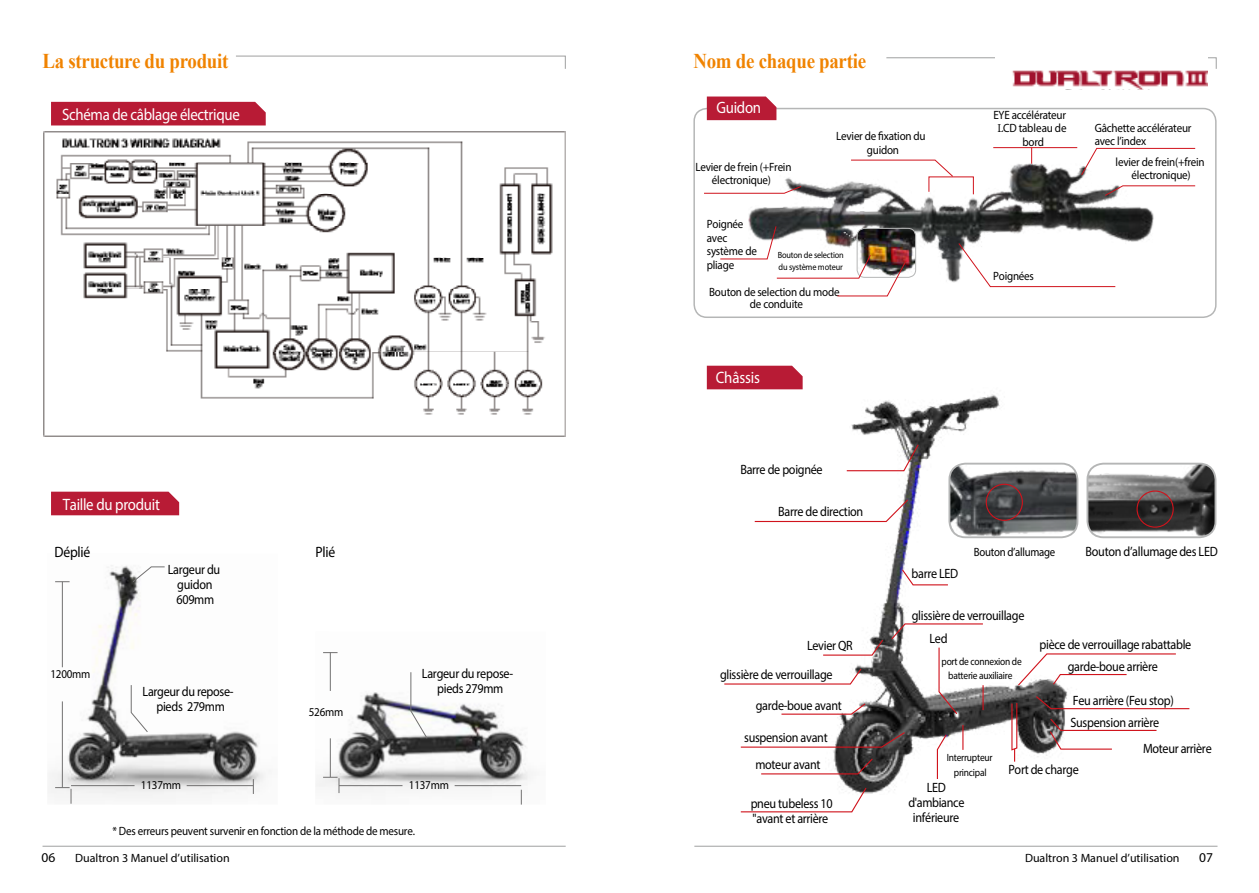
<style>
.page{position:relative;width:1259px;height:893px;background:#fff}
.page>*{position:absolute;margin:0;border:0;box-sizing:border-box;transform-origin:0 0}
.t1{font:700 21px "Times New Roman";letter-spacing:-.015em;color:#f08300;scale:.9 1}
.t2{font:16.5px "Dinbol";letter-spacing:-.02em;color:#fff;scale:.9 1}
.t3{font:16.5px "Dinmed";letter-spacing:-.01em;color:#fff;scale:.9 1}
.t4{font:15px "Dinmed";letter-spacing:-.015em;color:#000;scale:.91 1}
.t5{font:13.5px/15px "Dinlig";letter-spacing:-.025em;color:#000;text-align:center;scale:.9 1}
.t6{font:13.5px "Apple Gothic";color:#000}
.t7{font:12px/13.5px "Dinlig";letter-spacing:-.02em;color:#000;text-align:center;scale:.92 1}
.t8{font:12px "Apple Gothic";color:#000}
.t9{font:12px "Dinlig";letter-spacing:-.02em;color:#000;scale:.9 1}
.t10{font:10.5px/13.5px "Dinlig";letter-spacing:-.025em;color:#000;text-align:center;scale:.9 1}
.t11{font:9px/12px "Dinlig";letter-spacing:-.02em;color:#000;scale:.92 1}
.s1{font-family:"Minion Pro"}
</style>
<div class="page">
<hr style="left:43px;top:846px;width:523px;height:1px;background:#9fa0a0">
<hr style="left:694px;top:846px;width:523px;height:1px;background:#9fa0a0">
<img style="left:707px;top:376px;width:510px;height:418px">
<svg style="left:886px;top:57px;width:331px;height:12px"></svg>
<div style="left:707px;top:366px;width:95px;height:23px;background:#b81b35"></div>
<div style="left:693px;top:108px;width:523px;height:210px;border:2px solid #b5b6b6;border-radius:13px"></div>
<img style="left:748px;top:148px;width:406px;height:135px">
<div style="left:51px;top:102px;width:215px;height:23px;background:#b81b35"></div>
<div style="left:51px;top:492px;width:128px;height:23px;background:#b81b35"></div>
<img style="left:907px;top:228px;width:8px;height:49px">
<div style="left:856px;top:228px;width:60px;height:50px;border:1px solid #b5b6b6;border-radius:8px"></div>
<svg style="left:1080px;top:148px;width:116px;height:28px"></svg>
<svg style="left:704px;top:185px;width:98px;height:9px"></svg>
<svg style="left:1104px;top:185px;width:92px;height:12px"></svg>
<svg style="left:957px;top:242px;width:159px;height:45px"></svg>
<img style="left:720px;top:225px;width:187px;height:72px">
<svg style="left:1011px;top:702px;width:7px;height:60px"></svg>
<svg style="left:982px;top:685px;width:1px;height:25px"></svg>
<svg style="left:962px;top:725px;width:1px;height:25px"></svg>
<svg style="left:938px;top:646px;width:20px;height:69px"></svg>
<svg style="left:936px;top:733px;width:11px;height:47px"></svg>
<img style="left:949px;top:464px;width:128px;height:73px">
<div style="left:948px;top:463px;width:130px;height:75px;border:2px solid #b5b6b6;border-radius:16px"></div>
<img style="left:1087px;top:464px;width:128px;height:73px">
<div style="left:1086px;top:463px;width:130px;height:75px;border:2px solid #b5b6b6;border-radius:16px"></div>
<img style="left:995px;top:57px;width:212px;height:32px">
<div style="left:985px;top:484px;width:38px;height:37px;border:1px solid #d0131c;border-radius:50%"></div>
<div style="left:1136px;top:490px;width:37px;height:38px;border:1px solid #d0131c;border-radius:50%"></div>
<svg style="left:236px;top:55px;width:330px;height:14px"></svg>
<svg style="left:1031px;top:148px;width:1px;height:16px"></svg>
<svg style="left:845px;top:443px;width:74px;height:29px"></svg>
<svg style="left:753px;top:498px;width:156px;height:25px"></svg>
<svg style="left:901px;top:568px;width:48px;height:18px"></svg>
<svg style="left:822px;top:638px;width:62px;height:18px"></svg>
<svg style="left:890px;top:623px;width:94px;height:17px"></svg>
<svg style="left:760px;top:757px;width:114px;height:18px"></svg>
<svg style="left:1016px;top:653px;width:161px;height:34px"></svg>
<svg style="left:1048px;top:717px;width:109px;height:33px"></svg>
<svg style="left:1034px;top:695px;width:156px;height:15px"></svg>
<svg style="left:739px;top:786px;width:128px;height:27px"></svg>
<svg style="left:739px;top:731px;width:167px;height:17px"></svg>
<svg style="left:780px;top:702px;width:86px;height:13px"></svg>
<img style="left:48px;top:565px;width:217px;height:233px">
<img style="left:316px;top:652px;width:214px;height:153px">
<svg style="left:55px;top:581px;width:15px;height:1px"></svg>
<svg style="left:323px;top:652px;width:14px;height:1px"></svg>
<svg style="left:253px;top:779px;width:1px;height:15px"></svg>
<svg style="left:521px;top:790px;width:1px;height:15px"></svg>
<svg style="left:55px;top:787px;width:17px;height:17px"></svg>
<svg style="left:323px;top:777px;width:17px;height:16px"></svg>
<hr style="left:62px;top:582px;width:1px;height:85px;background:#727171">
<hr style="left:330px;top:652px;width:1px;height:39px;background:#727171">
<hr style="left:71px;top:785px;width:64px;height:1px;background:#727171">
<hr style="left:339px;top:785px;width:63px;height:1px;background:#727171">
<hr style="left:187px;top:785px;width:66px;height:1px;background:#727171">
<hr style="left:454px;top:785px;width:67px;height:1px;background:#727171">
<hr style="left:62px;top:701px;width:1px;height:87px;background:#727171">
<hr style="left:330px;top:738px;width:1px;height:39px;background:#727171">
<svg style="left:132px;top:566px;width:33px;height:17px"></svg>
<svg style="left:130px;top:684px;width:18px;height:49px"></svg>
<svg style="left:410px;top:671px;width:18px;height:68px"></svg>
<img style="left:44px;top:132px;width:522px;height:305px">
<svg style="left:723px;top:667px;width:139px;height:18px"></svg>
<div style="left:707px;top:97px;width:69px;height:23px;background:#b81b35"></div>
<svg style="left:850px;top:159px;width:124px;height:36px"></svg>
<hr style="left:993px;top:147px;width:84px;height:1px;background:#d0131c">
<h1 class="t1" style="left:43px;top:50px;width:208px">La structure du produit</h1>
<p class="t2" style="left:62px;top:104px;width:199px">Schéma de câblage électrique</p>
<p class="t2" style="left:63px;top:494px;width:109px">Taille du produit</p>
<p class="t4" style="left:54px;top:543px;width:41px">Déplié</p>
<p class="t4" style="left:315px;top:543px;width:23px">Plié</p>
<p class="t7" style="left:50px;top:667px;width:45px">1200mm</p>
<p class="t5" style="left:168px;top:562px;width:60px">Largeur du guidon<br>609mm</p>
<p class="t5" style="left:143px;top:684px;width:103px">Largeur du repose&shy;pieds 279mm</p>
<p class="t7" style="left:309px;top:705px;width:39px">526mm</p>
<p class="t5" style="left:422px;top:665px;width:103px">Largeur du repose&shy;pieds 279mm</p>
<p class="t7" style="left:141px;top:778px;width:45px">1137mm</p>
<p class="t7" style="left:409px;top:778px;width:45px">1137mm</p>
<p class="t7" style="left:112px;top:824px;width:331px">* Des erreurs peuvent survenir en fonction de la méthode de mesure.</p>
<h1 class="t1" style="left:693px;top:50px;width:193px">Nom de chaque partie</h1>
<p class="t2" style="left:716px;top:97px;width:51px">Guidon</p>
<p class="t7" style="left:695px;top:160px;width:106px">Levier de frein (+Frein électronique)</p>
<p class="t7" style="left:836px;top:129px;width:99px">Levier de fixation du guidon</p>
<p class="t7" style="left:707px;top:217px;width:56px;text-align:left">Poignée avec système de pliage</p>
<p class="t11" style="left:778px;top:248px;width:73px">Bouton de selection du système moteur</p>
<p class="t7" style="left:709px;top:285px;width:143px;line-height:12px">Bouton de selection du mode de conduite</p>
<p class="t3" style="left:716px;top:367px;width:51px">Châssis</p>
<p class="t7" style="left:993px;top:108px;width:81px">EYE accélérateur<br><span class="s1">L</span>CD tableau de bord</p>
<p class="t7" style="left:1094px;top:121px;width:107px;text-align:left">Gâchette accélérateur avec l’index</p>
<p class="t7" style="left:1115px;top:155px;width:98px">levier de frein(+frein électronique)</p>
<p class="t7" style="left:993px;top:269px;width:46px">Poignées</p>
<p class="t5" style="left:740px;top:462px;width:93px">Barre de poignée</p>
<p class="t5" style="left:778px;top:504px;width:96px">Barre de direction</p>
<p class="t5" style="left:911px;top:566px;width:54px">barre LED</p>
<p class="t9" style="left:973px;top:544px;width:92px">Bouton d’allumage</p>
<p class="t5" style="left:1085px;top:544px;width:148px">Bouton d’allumage des LED</p>
<p class="t5" style="left:911px;top:608px;width:127px">glissière de verrouillage</p>
<p class="t5" style="left:929px;top:631px;width:22px">Led</p>
<p class="t5" style="left:807px;top:637px;width:52px">Levier QR</p>
<p class="t5" style="left:1039px;top:637px;width:170px">pièce de verrouillage rabattable</p>
<p class="t5" style="left:720px;top:667px;width:127px">glissière de verrouillage</p>
<p class="t5" style="left:755px;top:698px;width:97px">garde-boue avant</p>
<p class="t5" style="left:744px;top:729px;width:94px">suspension avant</p>
<p class="t5" style="left:755px;top:756px;width:74px">moteur avant</p>
<p class="t5" style="left:750px;top:795px;width:93px;text-align:left">pneu tubeless 10 "avant et arrière</p>
<p class="t10" style="left:941px;top:655px;width:91px">port de connexion de batterie auxiliaire</p>
<p class="t5" style="left:1067px;top:659px;width:101px">garde-boue arrière</p>
<p class="t5" style="left:1072px;top:692px;width:114px">Feu arrière (Feu stop)</p>
<p class="t5" style="left:1070px;top:715px;width:100px">Suspension arrière</p>
<p class="t10" style="left:947px;top:750px;width:52px;line-height:15px">Interrupteur principal</p>
<p class="t5" style="left:908px;top:780px;width:64px">LED d'ambiance inférieure</p>
<p class="t5" style="left:1008px;top:762px;width:80px">Port de charge</p>
<p class="t5" style="left:1143px;top:741px;width:78px">Moteur arrière</p>
<p class="t6" style="left:41px;top:849px;width:15px">06</p>
<p class="t8" style="left:75px;top:850px;width:156px">Dualtron 3 Manuel d’utilisation</p>
<p class="t8" style="left:1025px;top:850px;width:156px">Dualtron 3 Manuel d’utilisation</p>
<p class="t6" style="left:1199px;top:849px;width:15px">07</p>
</div>
